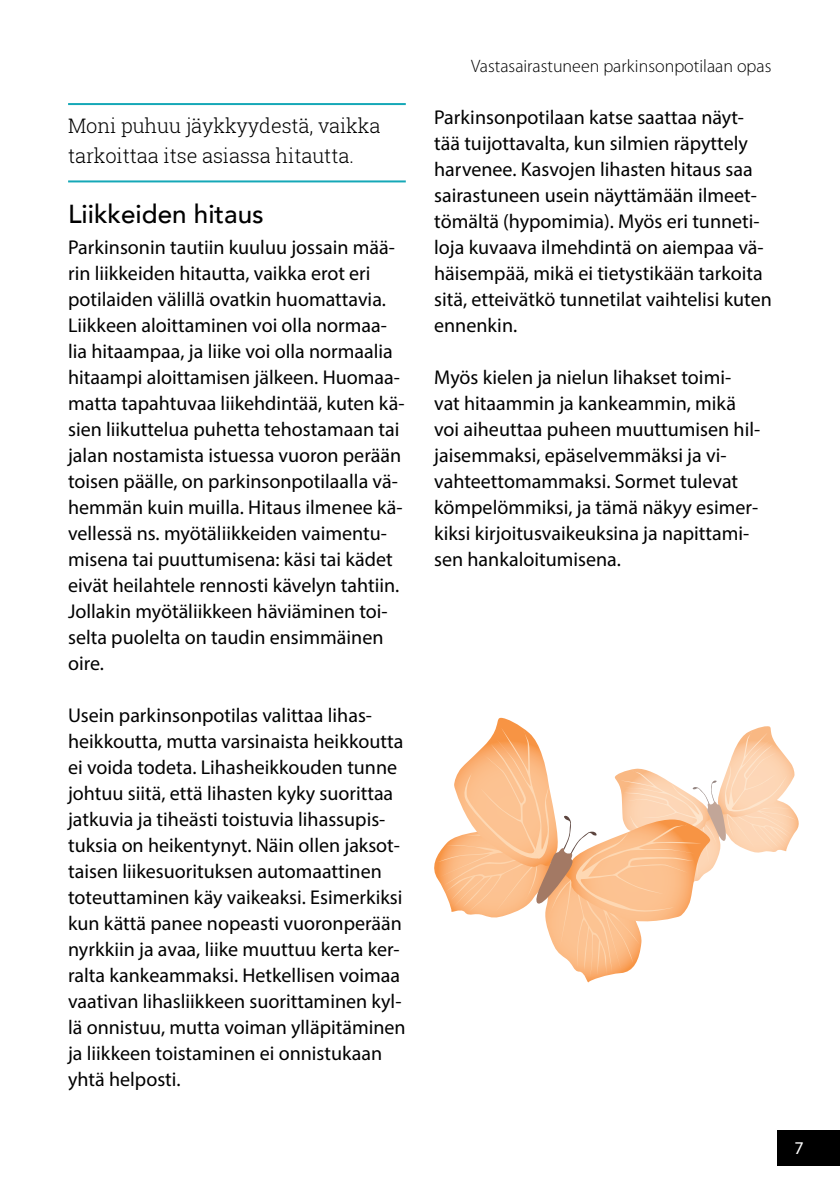
<style>
.page{position:relative;width:840px;height:1191px;background:#fff}
.page>*{position:absolute;margin:0;border:0;box-sizing:border-box;transform-origin:0 0}
.valiotsikko{font:500 26px "Avenir";color:#000}
.leipis{font:20px/26px "Myriad Pro";color:#000}
.Nosto{font:300 20px/30px "Roboto Slab";letter-spacing:-.005em;color:#000}
.t1{font:300 18px "Myriad Pro";color:#000}
.t2{font:18px "Myriad Pro";color:#fff}
</style>
<div class="page">
<div style="left:777px;top:1130px;width:62px;height:35px;background:#000"></div>
<svg style="left:434px;top:718px;width:365px;height:265px"></svg>
<hr style="left:68px;top:103px;width:337px;height:2px;background:#15a8b7">
<hr style="left:68px;top:180px;width:337px;height:2px;background:#15a8b7">
<p class="Nosto" style="left:68px;top:111px;width:313px">Moni puhuu jäykkyydestä, vaikka tarkoittaa itse asiassa hitautta.</p>
<h2 class="valiotsikko" style="left:68px;top:192px;width:197px">Liikkeiden hitaus</h2>
<p class="leipis" style="left:68px;top:234px;width:338px">Parkinsonin tautiin kuuluu jossain mää&shy;rin liikkeiden hitautta, vaikka erot eri potilaiden välillä ovatkin huomattavia.<br>Liikkeen aloittaminen voi olla normaa&shy;lia hitaampaa, ja liike voi olla normaalia hitaampi aloittamisen jälkeen. Huomaa&shy;matta tapahtuvaa liikehdintää, kuten kä&shy;sien liikuttelua puhetta tehostamaan tai jalan nostamista istuessa vuoron perään toisen päälle, on parkinsonpotilaalla vä&shy;hemmän kuin muilla. Hitaus ilmenee kä&shy;vellessä ns. myötäliikkeiden vaimentu&shy;misena tai puuttumisena: käsi tai kädet eivät heilahtele rennosti kävelyn tahtiin.<br>Jollakin myötäliikkeen häviäminen toi&shy;selta puolelta on taudin ensimmäinen oire.</p>
<p class="leipis" style="left:68px;top:702px;width:339px">Usein parkinsonpotilas valittaa lihas&shy;heikkoutta, mutta varsinaista heikkoutta ei voida todeta. Lihasheikkouden tunne johtuu siitä, että lihasten kyky suorittaa jatkuvia ja tiheästi toistuvia lihassupis&shy;tuksia on heikentynyt. Näin ollen jaksot&shy;taisen liikesuorituksen automaattinen toteuttaminen käy vaikeaksi. Esimerkiksi kun kättä panee nopeasti vuoronperään nyrkkiin ja avaa, liike muuttuu kerta ker&shy;ralta kankeammaksi. Hetkellisen voimaa vaativan lihasliikkeen suorittaminen kyl&shy;lä onnistuu, mutta voiman ylläpitäminen ja liikkeen toistaminen ei onnistukaan yhtä helposti.</p>
<p class="t1" style="left:471px;top:56px;width:301px">Vastasairastuneen parkinsonpotilaan opas</p>
<p class="leipis" style="left:434px;top:104px;width:339px">Parkinsonpotilaan katse saattaa näyt&shy;tää tuijottavalta, kun silmien räpyttely harvenee. Kasvojen lihasten hitaus saa sairastuneen usein näyttämään ilmeet&shy;tömältä (hypomimia). Myös eri tunneti&shy;loja kuvaava ilmehdintä on aiempaa vä&shy;häisempää, mikä ei tietystikään tarkoita sitä, etteivätkö tunnetilat vaihtelisi kuten ennenkin.</p>
<p class="leipis" style="left:434px;top:364px;width:327px">Myös kielen ja nielun lihakset toimi&shy;vat hitaammin ja kankeammin, mikä voi aiheuttaa puheen muuttumisen hil&shy;jaisemmaksi, epäselvemmäksi ja vi&shy;vahteettomammaksi. Sormet tulevat kömpelömmiksi, ja tämä näkyy esimer&shy;kiksi kirjoitusvaikeuksina ja napittami&shy;sen hankaloitumisena.</p>
<p class="t2" style="left:794px;top:1137px;width:11px">7</p>
</div>
